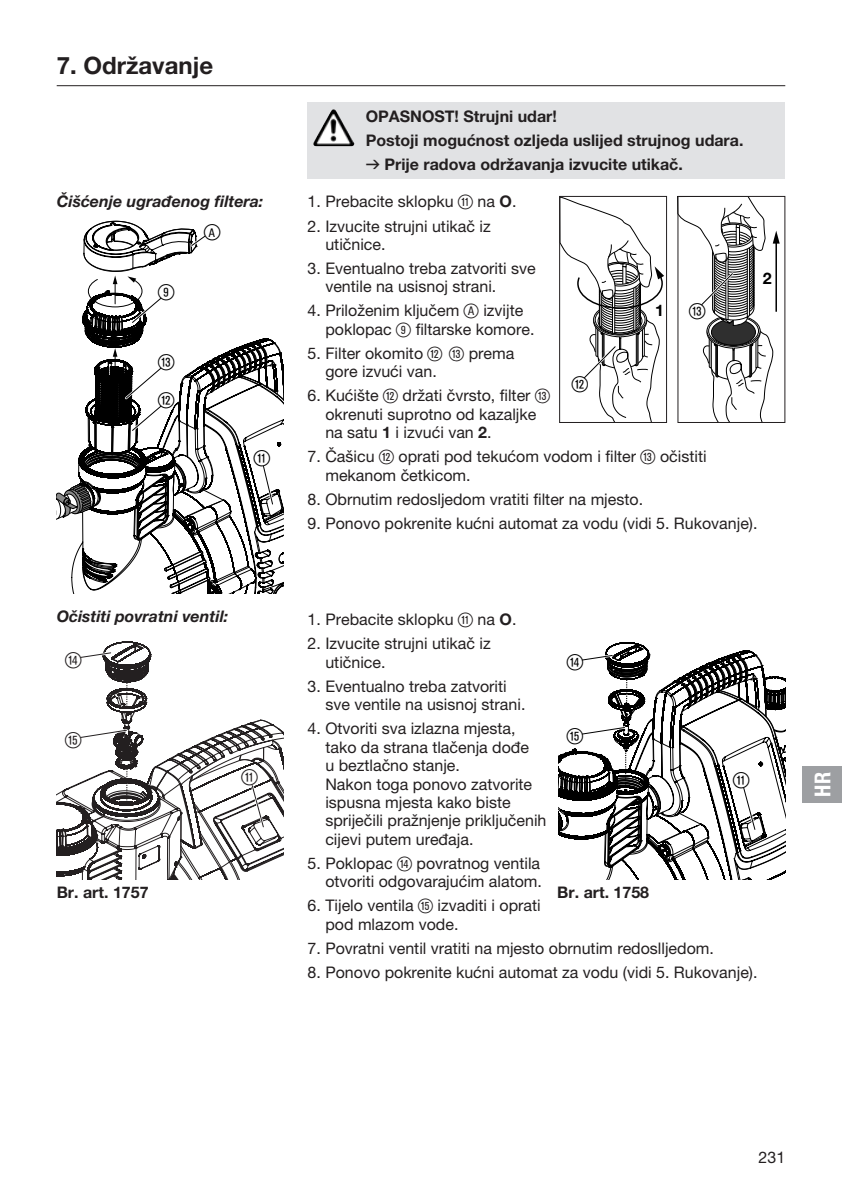
<style>
.page{position:relative;width:842px;height:1191px;background:#fff}
.page>*{position:absolute;margin:0;border:0;box-sizing:border-box;transform-origin:0 0}
.t1{font:700 24px "GARDENA Pro";color:#231f20}
.t2{font:22px "Ziffernim Kreisund Quadrat BQ";color:#000}
.t3{font:22px "Ziffernim Kreisund Quadrat BQ";color:#231f20}
.t4{font:22px "GARDENA Pro Bo Cond";color:#fff}
.t5{font:16px/18.4px "GARDENA Pro";color:#231f20}
.t6{font:700 16px/24px "GARDENA Pro";color:#231f20}
.t7{font:italic 700 16px "GARDENA Pro";color:#231f20}
.t8{font:700 16px "GARDENA Pro";color:#000}
.s1{font-family:"Formdruck";font-weight:400}
.s2{font-family:"Ziffernim Kreisund Quadrat BQ";font-size:20px}
.s3{font-weight:700}
.s4{font-stretch:condensed;font-size:12px}
</style>
<div class="page">
<div style="left:802px;top:766px;width:40px;height:36px;background:#9d9fa2"></div>
<div style="left:308px;top:102px;width:477px;height:77px;background:#e1e2e4"></div>
<hr style="left:57px;top:85px;width:728px;height:1px;background:#231f20">
<img style="left:315px;top:109px;width:18px;height:31px">
<svg style="left:57px;top:220px;width:226px;height:373px"></svg>
<svg style="left:561px;top:198px;width:103px;height:223px"></svg>
<svg style="left:679px;top:198px;width:101px;height:223px"></svg>
<div style="left:559px;top:196px;width:108px;height:227px;border:1px solid #231f20"></div>
<div style="left:677px;top:196px;width:108px;height:227px;border:1px solid #231f20"></div>
<svg style="left:104px;top:641px;width:48px;height:41px"></svg>
<svg style="left:80px;top:650px;width:33px;height:10px"></svg>
<svg style="left:57px;top:682px;width:226px;height:198px"></svg>
<svg style="left:558px;top:642px;width:227px;height:237px"></svg>
<h1 class="t1" style="left:57px;top:50px;width:158px">7. Održavanje</h1>
<p class="t7" style="left:57px;top:191px;width:208px">Čišćenje ugrađenog filtera:</p>
<h2 class="t2" style="left:158px;top:280px;width:18px">9</h2>
<h2 class="t2" style="left:158px;top:350px;width:18px">E</h2>
<h2 class="t2" style="left:158px;top:388px;width:18px">W</h2>
<h2 class="t2" style="left:204px;top:220px;width:18px">ß<sup>A</sup></h2>
<h2 class="t2" style="left:254px;top:446px;width:18px">Q</h2>
<p class="t7" style="left:57px;top:606px;width:173px">Očistiti povratni ventil:</p>
<h2 class="t3" style="left:65px;top:647px;width:18px">R</h2>
<h2 class="t3" style="left:65px;top:727px;width:18px">T</h2>
<h2 class="t3" style="left:242px;top:765px;width:18px">Q</h2>
<p class="t6" style="left:57px;top:880px;width:93px">Br. art. 1757</p>
<p class="t6" style="left:366px;top:104px;width:379px">OPASNOST! Strujni udar!<br>Postoji mogućnost ozljeda uslijed strujnog udara. <span class="s1">v</span> Prije radova održavanja izvucite utikač.</p>
<p class="t5" style="left:308px;top:192px;width:210px">1. Prebacite sklopku <span class="s2">Q</span> na <span class="s3">O</span>.</p>
<p class="t5" style="left:325px;top:216px;width:167px;text-indent:-18px">2. Izvucite strujni utikač iz utičnice.</p>
<p class="t5" style="left:325px;top:259px;width:212px;text-indent:-18px">3. Eventualno treba zatvoriti sve ventile na usisnoj strani.</p>
<p class="t5" style="left:325px;top:301px;width:211px;text-indent:-18px">4. Priloženim ključem <span class="s2">ß</span><span class="s4">A</span> izvijte poklopac <span class="s2">9</span> filtarske komore.</p>
<p class="t5" style="left:325px;top:344px;width:190px;text-indent:-18px">5. Filter okomito <span class="s2">W E</span> prema gore izvući van.</p>
<p class="t5" style="left:325px;top:386px;width:226px;text-indent:-18px">6. Kućište <span class="s2">W</span> držati čvrsto, filter <span class="s2">E </span>okrenuti suprotno od kazaljke na satu <span class="s3">1</span> i izvući van <span class="s3">2</span>.</p>
<p class="t5" style="left:325px;top:447px;width:383px;text-indent:-18px">7. Čašicu <span class="s2">W</span> oprati pod tekućom vodom i filter <span class="s2">E</span> očistiti mekanom četkicom.</p>
<p class="t5" style="left:308px;top:490px;width:337px">8. Obrnutim redosljedom vratiti filter na mjesto.</p>
<p class="t5" style="left:308px;top:514px;width:451px">9. Ponovo pokrenite kućni automat za vodu (vidi 5. Rukovanje).</p>
<p class="t8" style="left:763px;top:269px;width:10px">2</p>
<h2 class="t2" style="left:689px;top:298px;width:18px">E</h2>
<p class="t8" style="left:655px;top:300px;width:10px">1</p>
<h2 class="t2" style="left:572px;top:371px;width:18px">W</h2>
<p class="t5" style="left:308px;top:610px;width:210px">1. Prebacite sklopku <span class="s2">Q</span> na <span class="s3">O</span>.</p>
<p class="t5" style="left:325px;top:634px;width:167px;text-indent:-18px">2. Izvucite strujni utikač iz utičnice.</p>
<p class="t5" style="left:325px;top:676px;width:202px;text-indent:-18px">3. Eventualno treba zatvoriti sve ventile na usisnoj strani.</p>
<p class="t5" style="left:325px;top:719px;width:223px;text-indent:-18px">4. Otvoriti sva izlazna mjesta, tako da strana tlačenja dođe<br>u beztlačno stanje.<br>Nakon toga ponovo zatvorite ispusna mjesta kako biste spriječili pražnjenje priključenih cijevi putem uređaja.</p>
<p class="t5" style="left:308px;top:853px;width:236px;text-align:right">5. Poklopac <span class="s2">R</span> povratnog ventila otvoriti odgovarajućim alatom.</p>
<p class="t5" style="left:325px;top:896px;width:217px;text-indent:-18px">6. Tijelo ventila <span class="s2">T</span> izvaditi i oprati pod mlazom vode.</p>
<p class="t5" style="left:308px;top:938px;width:408px">7. Povratni ventil vratiti na mjesto obrnutim redoslljedom.</p>
<p class="t5" style="left:308px;top:962px;width:451px">8. Ponovo pokrenite kućni automat za vodu (vidi 5. Rukovanje).</p>
<h2 class="t2" style="left:567px;top:650px;width:18px">R</h2>
<h2 class="t2" style="left:567px;top:724px;width:18px">T</h2>
<h2 class="t2" style="left:733px;top:767px;width:18px">Q</h2>
<p class="t6" style="left:557px;top:879px;width:93px">Br. art. 1758</p>
<h2 class="t4" style="left:809px;top:796px;width:26px;rotate:-90deg">HR</h2>
<p class="t5" style="left:759px;top:1147px;width:28px">231</p>
</div>
